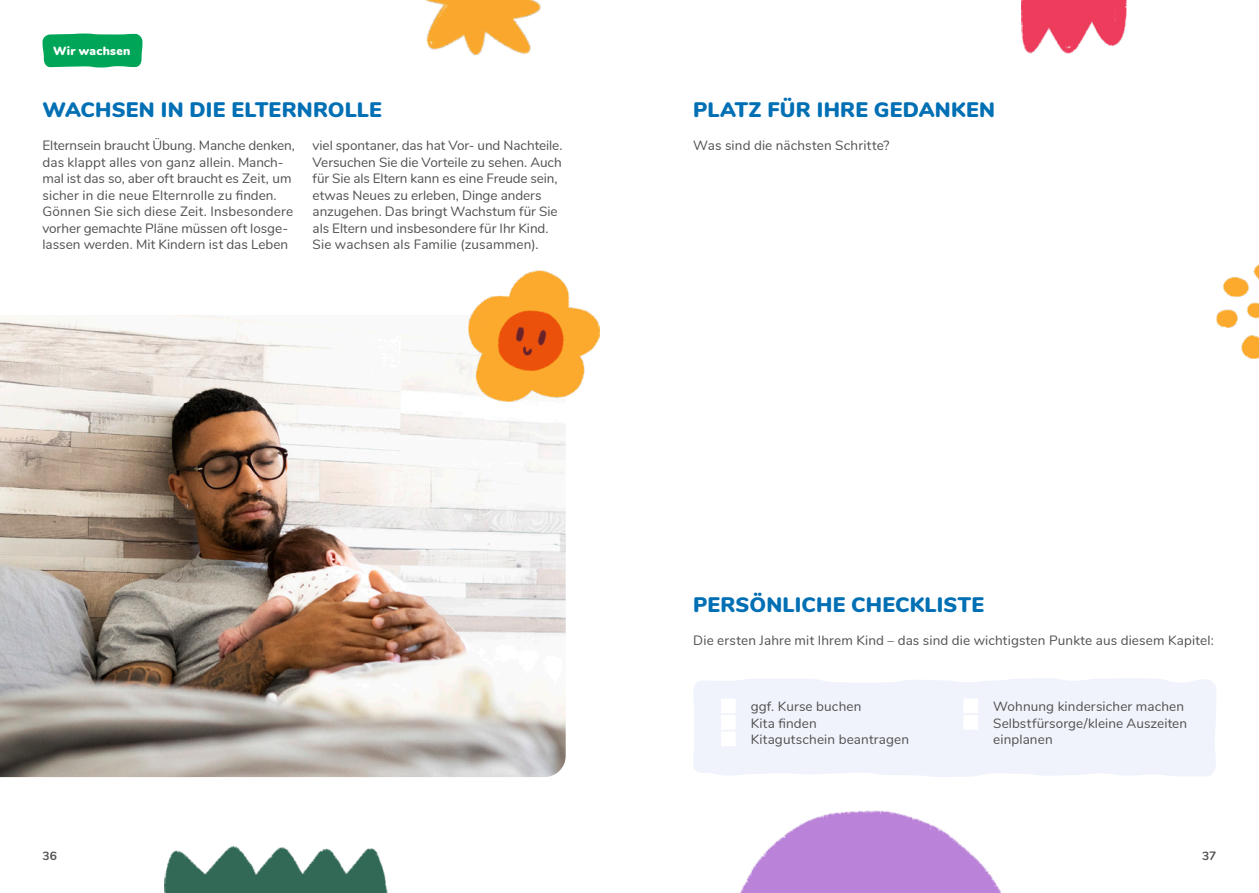
<style>
.page{position:relative;width:1259px;height:893px;background:#fff}
.page>*{position:absolute;margin:0;border:0;box-sizing:border-box;transform-origin:0 0}
.t1{font:900 21px "Nunito";letter-spacing:.015em;color:#006fb4}
.t2{font:13.5px/16.5px "Nunito";letter-spacing:.005em;color:#50504f}
.t3{font:900 12px "Nunito";letter-spacing:.02em;color:#fff}
.t4{font:700 12px "Nunito";color:#50504f}
</style>
<div class="page">
<img style="left:0;top:315px;width:566px;height:462px">
<img style="left:469px;top:271px;width:130px;height:131px">
<img style="left:165px;top:846px;width:222px;height:47px">
<img style="left:425px;top:0;width:116px;height:56px">
<img style="left:1216px;top:264px;width:43px;height:95px">
<img style="left:1021px;top:0;width:105px;height:53px">
<img style="left:740px;top:810px;width:262px;height:83px">
<div style="left:693px;top:678px;width:523px;height:99px;background:#f0f3fc"></div>
<svg style="left:721px;top:698px;width:15px;height:48px"></svg>
<svg style="left:963px;top:698px;width:15px;height:32px"></svg>
<svg style="left:43px;top:34px;width:99px;height:34px;background:#0eab61"></svg>
<p class="t3" style="left:53px;top:42px;width:79px">Wir wachsen</p>
<h1 class="t1" style="left:43px;top:94px;width:340px">WACHSEN IN DIE ELTERNROLLE</h1>
<p class="t2" style="left:43px;top:136px;width:254px">Elternsein braucht Übung. Manche denken, das klappt alles von ganz allein. Manch&shy;mal ist das so, aber oft braucht es Zeit, um sicher in die neue Elternrolle zu finden.<br>Gönnen Sie sich diese Zeit. Insbesondere vorher gemachte Pläne müssen oft losge&shy;lassen werden. Mit Kindern ist das Leben</p>
<p class="t2" style="left:313px;top:136px;width:251px">viel spontaner, das hat Vor- und Nachteile.<br>Versuchen Sie die Vorteile zu sehen. Auch für Sie als Eltern kann es eine Freude sein, etwas Neues zu erleben, Dinge anders anzugehen. Das bringt Wachstum für Sie als Eltern und insbesondere für Ihr Kind.<br>Sie wachsen als Familie (zusammen).</p>
<h1 class="t1" style="left:693px;top:94px;width:303px">PLATZ FÜR IHRE GEDANKEN</h1>
<p class="t2" style="left:693px;top:136px;width:198px">Was sind die nächsten Schritte?</p>
<h1 class="t1" style="left:693px;top:589px;width:292px">PERSÖNLICHE CHECKLISTE</h1>
<p class="t2" style="left:693px;top:631px;width:522px">Die ersten Jahre mit Ihrem Kind – das sind die wichtigsten Punkte aus diesem Kapitel:</p>
<p class="t2" style="left:750px;top:697px;width:160px">ggf. Kurse buchen<br>Kita finden<br>Kitagutschein beantragen</p>
<p class="t2" style="left:993px;top:697px;width:195px">Wohnung kindersicher machen<br>Selbstfürsorge/kleine Auszeiten einplanen</p>
<p class="t4" style="left:43px;top:847px;width:16px">36</p>
<p class="t4" style="left:1202px;top:847px;width:16px">37</p>
</div>
